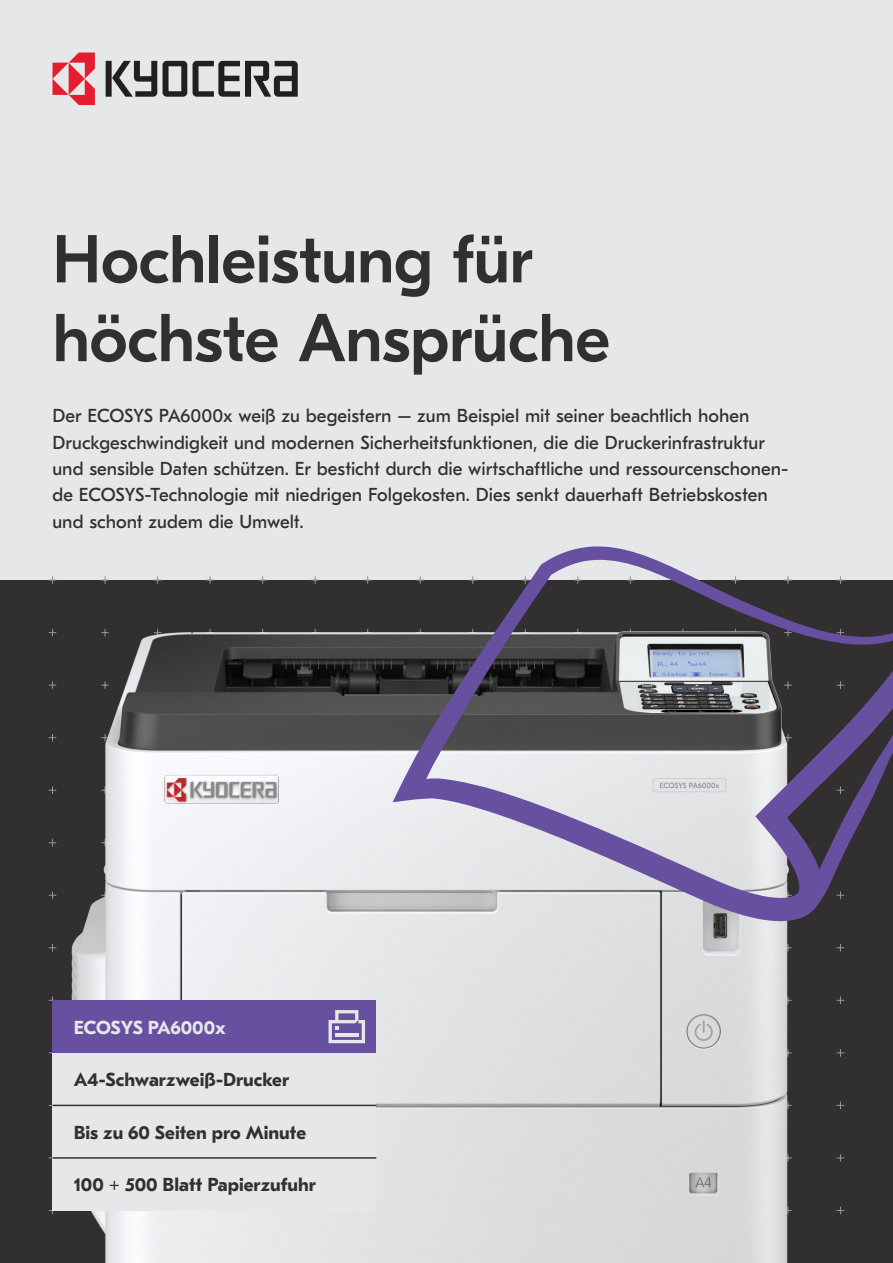
<style>
.page{position:relative;width:893px;height:1263px;background:#e6e7e9}
.page>*{position:absolute;margin:0;border:0;box-sizing:border-box;transform-origin:0 0}
.Title_-_Large{font:500 67.5px/78.8px "GT Eesti Pro Display";letter-spacing:-.005em;color:#312f30}
.Special_Paragraph_-_Regular{font:18.75px/26.2px "GT Eesti Pro Text";color:#312f30}
.Signposting{font:700 18.75px "GT Eesti Pro Text";color:#312f30}
.Signposting-2{font:700 18.75px "GT Eesti Pro Text";letter-spacing:-.01em;color:#e6e7e9}
</style>
<div class="page">
<div style="left:0;top:580px;width:893px;height:683px;background:#312f30"></div>
<svg style="left:193px;top:61px;width:105px;height:36px"></svg>
<svg style="left:163px;top:61px;width:24px;height:36px"></svg>
<svg style="left:106px;top:61px;width:51px;height:36px"></svg>
<svg style="left:53px;top:53px;width:42px;height:52px"></svg>
<img style="left:48px;top:628px;width:794px;height:635px">
<div style="left:53px;top:1158px;width:323px;height:52px;background:#e6e7e9"></div>
<div style="left:53px;top:1105px;width:323px;height:53px;background:#e6e7e9"></div>
<div style="left:53px;top:1053px;width:323px;height:52px;background:#e6e7e9"></div>
<div style="left:53px;top:1000px;width:323px;height:53px;background:#6850a1"></div>
<hr style="left:53px;top:1105px;width:323px;height:1px;background:#312f30">
<hr style="left:53px;top:1157px;width:323px;height:2px;background:#312f30">
<svg style="left:329px;top:1010px;width:36px;height:33px"></svg>
<svg style="left:393px;top:546px;width:500px;height:375px"></svg>
<svg style="left:807px;top:677px;width:86px;height:228px"></svg>
<p class="Title_-_Large" style="left:53px;top:222px;width:559px">Hochleistung für höchste Ansprüche</p>
<p class="Special_Paragraph_-_Regular" style="left:53px;top:403px;width:737px">Der ECOSYS PA6000x weiß zu begeistern – zum Beispiel mit seiner beachtlich hohen Druckgeschwindigkeit und modernen Sicherheitsfunktionen, die die Druckerinfrastruktur und sensible Daten schützen. Er besticht durch die wirtschaftliche und ressourcenschonen&shy;de ECOSYS-Technologie mit niedrigen Folgekosten. Dies senkt dauerhaft Betriebskosten und schont zudem die Umwelt.</p>
<p class="Signposting-2" style="left:74px;top:1017px;width:154px">ECOSYS PA6000x</p>
<p class="Signposting" style="left:74px;top:1069px;width:217px">A4-Schwarzweiß-Drucker</p>
<p class="Signposting" style="left:74px;top:1122px;width:234px">Bis zu 60 Seiten pro Minute</p>
<p class="Signposting" style="left:74px;top:1174px;width:243px">100 + 500 Blatt Papierzufuhr</p>
</div>
